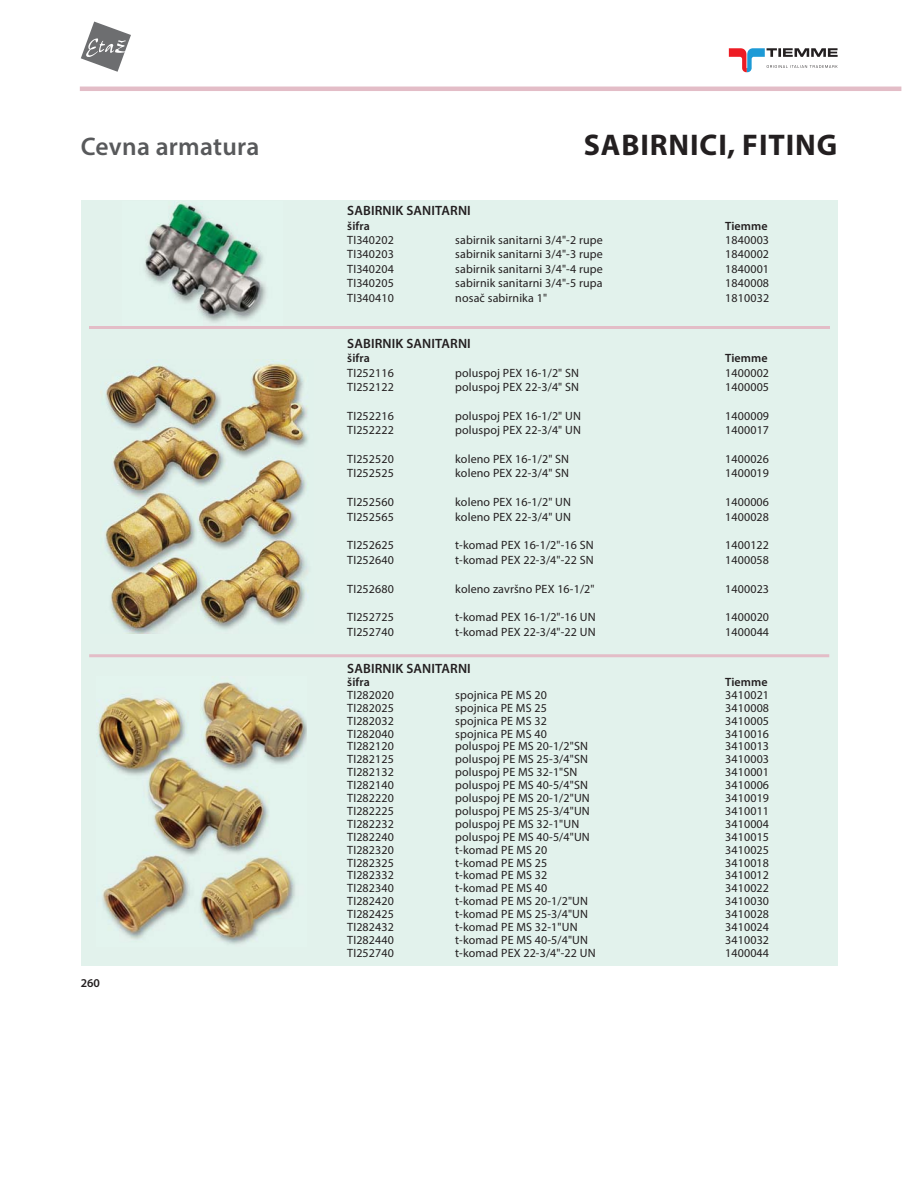
<style>
.page{position:relative;width:918px;height:1188px;background:#fff}
.page>*{position:absolute;margin:0;border:0;box-sizing:border-box;transform-origin:0 0}
.t1{font:700 30px "Myriad Pro";letter-spacing:.03em;color:#231f20}
.t2{font:600 25.5px "Myriad Pro";letter-spacing:.01em;color:#58595b}
.t3{font:600 13.5px "Myriad Pro";letter-spacing:.01em;color:#231f20}
.t4{font:12px "Myriad Pro";letter-spacing:.01em;color:#231f20}
.t5{font:600 12px "Myriad Pro";letter-spacing:.01em;color:#231f20}
</style>
<div class="page">
<hr style="left:80px;top:87px;width:821px;height:4px;background:#e3bdc7">
<svg style="left:81px;top:22px;width:50px;height:50px"></svg>
<div style="left:81px;top:200px;width:757px;height:765px;background:#e2f2ec"></div>
<svg style="left:729px;top:48px;width:109px;height:24px"></svg>
<hr style="left:89px;top:326px;width:740px;height:3px;background:#e3bdc7">
<hr style="left:89px;top:654px;width:740px;height:3px;background:#e3bdc7">
<img style="left:145px;top:203px;width:121px;height:120px">
<img style="left:105px;top:361px;width:203px;height:272px">
<img style="left:97px;top:682px;width:210px;height:262px">
<h2 class="t2" style="left:81px;top:137px;width:180px">Cevna armatura</h2>
<h1 class="t1" style="left:584px;top:127px;width:255px">SABIRNICI, FITING</h1>
<p class="t5" style="left:81px;top:978px;width:21px">260</p>
<p class="t3" style="left:347px;top:206px;width:125px">SABIRNIK SANITARNI</p>
<p class="t5" style="left:347px;top:221px;width:24px">šifra</p>
<p class="t5" style="left:725px;top:221px;width:44px">Tiemme</p>
<p class="t4" style="left:347px;top:235px;width:48px">TI340202</p>
<p class="t4" style="left:455px;top:235px;width:149px">sabirnik sanitarni 3/4"-2 rupe</p>
<p class="t4" style="left:725px;top:235px;width:45px">1840003</p>
<p class="t4" style="left:347px;top:250px;width:48px">TI340203</p>
<p class="t4" style="left:455px;top:250px;width:149px">sabirnik sanitarni 3/4"-3 rupe</p>
<p class="t4" style="left:725px;top:250px;width:45px">1840002</p>
<p class="t4" style="left:347px;top:264px;width:48px">TI340204</p>
<p class="t4" style="left:455px;top:264px;width:149px">sabirnik sanitarni 3/4"-4 rupe</p>
<p class="t4" style="left:725px;top:264px;width:45px">1840001</p>
<p class="t4" style="left:347px;top:279px;width:48px">TI340205</p>
<p class="t4" style="left:455px;top:279px;width:149px">sabirnik sanitarni 3/4"-5 rupa</p>
<p class="t4" style="left:725px;top:279px;width:45px">1840008</p>
<p class="t4" style="left:347px;top:293px;width:48px">TI340410</p>
<p class="t4" style="left:455px;top:293px;width:93px">nosač sabirnika 1"</p>
<p class="t4" style="left:725px;top:293px;width:45px">1810032</p>
<p class="t3" style="left:347px;top:338px;width:125px">SABIRNIK SANITARNI</p>
<p class="t5" style="left:347px;top:354px;width:24px">šifra</p>
<p class="t5" style="left:725px;top:354px;width:44px">Tiemme</p>
<p class="t4" style="left:347px;top:368px;width:48px">TI252116</p>
<p class="t4" style="left:455px;top:368px;width:125px">poluspoj PEX 16-1/2" SN</p>
<p class="t4" style="left:725px;top:368px;width:45px">1400002</p>
<p class="t4" style="left:347px;top:382px;width:48px">TI252122</p>
<p class="t4" style="left:455px;top:382px;width:125px">poluspoj PEX 22-3/4" SN</p>
<p class="t4" style="left:725px;top:382px;width:45px">1400005</p>
<p class="t4" style="left:347px;top:411px;width:48px">TI252216</p>
<p class="t4" style="left:455px;top:411px;width:127px">poluspoj PEX 16-1/2" UN</p>
<p class="t4" style="left:725px;top:411px;width:45px">1400009</p>
<p class="t4" style="left:347px;top:426px;width:48px">TI252222</p>
<p class="t4" style="left:455px;top:426px;width:127px">poluspoj PEX 22-3/4" UN</p>
<p class="t4" style="left:725px;top:426px;width:45px">1400017</p>
<p class="t4" style="left:347px;top:454px;width:48px">TI252520</p>
<p class="t4" style="left:455px;top:454px;width:115px">koleno PEX 16-1/2" SN</p>
<p class="t4" style="left:725px;top:454px;width:45px">1400026</p>
<p class="t4" style="left:347px;top:469px;width:48px">TI252525</p>
<p class="t4" style="left:455px;top:469px;width:115px">koleno PEX 22-3/4" SN</p>
<p class="t4" style="left:725px;top:469px;width:45px">1400019</p>
<p class="t4" style="left:347px;top:498px;width:48px">TI252560</p>
<p class="t4" style="left:455px;top:498px;width:117px">koleno PEX 16-1/2" UN</p>
<p class="t4" style="left:725px;top:498px;width:45px">1400006</p>
<p class="t4" style="left:347px;top:512px;width:48px">TI252565</p>
<p class="t4" style="left:455px;top:512px;width:117px">koleno PEX 22-3/4" UN</p>
<p class="t4" style="left:725px;top:512px;width:45px">1400028</p>
<p class="t4" style="left:347px;top:541px;width:48px">TI252625</p>
<p class="t4" style="left:455px;top:541px;width:140px">t-komad PEX 16-1/2"-16 SN</p>
<p class="t4" style="left:725px;top:541px;width:45px">1400122</p>
<p class="t4" style="left:347px;top:555px;width:48px">TI252640</p>
<p class="t4" style="left:455px;top:555px;width:140px">t-komad PEX 22-3/4"-22 SN</p>
<p class="t4" style="left:725px;top:555px;width:45px">1400058</p>
<p class="t4" style="left:347px;top:584px;width:48px">TI252680</p>
<p class="t4" style="left:455px;top:584px;width:141px">koleno završno PEX 16-1/2"</p>
<p class="t4" style="left:725px;top:584px;width:45px">1400023</p>
<p class="t4" style="left:347px;top:613px;width:48px">TI252725</p>
<p class="t4" style="left:455px;top:613px;width:142px">t-komad PEX 16-1/2"-16 UN</p>
<p class="t4" style="left:725px;top:613px;width:45px">1400020</p>
<p class="t4" style="left:347px;top:627px;width:48px">TI252740</p>
<p class="t4" style="left:455px;top:627px;width:142px">t-komad PEX 22-3/4"-22 UN</p>
<p class="t4" style="left:725px;top:627px;width:45px">1400044</p>
<p class="t3" style="left:347px;top:663px;width:125px">SABIRNIK SANITARNI</p>
<p class="t5" style="left:347px;top:677px;width:24px">šifra</p>
<p class="t5" style="left:725px;top:677px;width:44px">Tiemme</p>
<p class="t4" style="left:347px;top:690px;width:48px">TI282020</p>
<p class="t4" style="left:455px;top:690px;width:93px">spojnica PE MS 20</p>
<p class="t4" style="left:725px;top:690px;width:45px">3410021</p>
<p class="t4" style="left:347px;top:703px;width:48px">TI282025</p>
<p class="t4" style="left:455px;top:703px;width:93px">spojnica PE MS 25</p>
<p class="t4" style="left:725px;top:703px;width:45px">3410008</p>
<p class="t4" style="left:347px;top:716px;width:48px">TI282032</p>
<p class="t4" style="left:455px;top:716px;width:93px">spojnica PE MS 32</p>
<p class="t4" style="left:725px;top:716px;width:45px">3410005</p>
<p class="t4" style="left:347px;top:729px;width:48px">TI282040</p>
<p class="t4" style="left:455px;top:729px;width:93px">spojnica PE MS 40</p>
<p class="t4" style="left:725px;top:729px;width:45px">3410016</p>
<p class="t4" style="left:347px;top:742px;width:48px">TI282120</p>
<p class="t4" style="left:455px;top:742px;width:134px">poluspoj PE MS 20-1/2"SN</p>
<p class="t4" style="left:725px;top:742px;width:45px">3410013</p>
<p class="t4" style="left:347px;top:755px;width:48px">TI282125</p>
<p class="t4" style="left:455px;top:755px;width:134px">poluspoj PE MS 25-3/4"SN</p>
<p class="t4" style="left:725px;top:755px;width:45px">3410003</p>
<p class="t4" style="left:347px;top:768px;width:48px">TI282132</p>
<p class="t4" style="left:455px;top:768px;width:124px">poluspoj PE MS 32-1"SN</p>
<p class="t4" style="left:725px;top:768px;width:45px">3410001</p>
<p class="t4" style="left:347px;top:781px;width:48px">TI282140</p>
<p class="t4" style="left:455px;top:781px;width:134px">poluspoj PE MS 40-5/4"SN</p>
<p class="t4" style="left:725px;top:781px;width:45px">3410006</p>
<p class="t4" style="left:347px;top:793px;width:48px">TI282220</p>
<p class="t4" style="left:455px;top:793px;width:136px">poluspoj PE MS 20-1/2"UN</p>
<p class="t4" style="left:725px;top:793px;width:45px">3410019</p>
<p class="t4" style="left:347px;top:806px;width:48px">TI282225</p>
<p class="t4" style="left:455px;top:806px;width:136px">poluspoj PE MS 25-3/4"UN</p>
<p class="t4" style="left:725px;top:806px;width:45px">3410011</p>
<p class="t4" style="left:347px;top:819px;width:48px">TI282232</p>
<p class="t4" style="left:455px;top:819px;width:126px">poluspoj PE MS 32-1"UN</p>
<p class="t4" style="left:725px;top:819px;width:45px">3410004</p>
<p class="t4" style="left:347px;top:832px;width:48px">TI282240</p>
<p class="t4" style="left:455px;top:832px;width:136px">poluspoj PE MS 40-5/4"UN</p>
<p class="t4" style="left:725px;top:832px;width:45px">3410015</p>
<p class="t4" style="left:347px;top:845px;width:48px">TI282320</p>
<p class="t4" style="left:455px;top:845px;width:94px">t-komad PE MS 20</p>
<p class="t4" style="left:725px;top:845px;width:45px">3410025</p>
<p class="t4" style="left:347px;top:858px;width:48px">TI282325</p>
<p class="t4" style="left:455px;top:858px;width:94px">t-komad PE MS 25</p>
<p class="t4" style="left:725px;top:858px;width:45px">3410018</p>
<p class="t4" style="left:347px;top:871px;width:48px">TI282332</p>
<p class="t4" style="left:455px;top:871px;width:94px">t-komad PE MS 32</p>
<p class="t4" style="left:725px;top:871px;width:45px">3410012</p>
<p class="t4" style="left:347px;top:884px;width:48px">TI282340</p>
<p class="t4" style="left:455px;top:884px;width:94px">t-komad PE MS 40</p>
<p class="t4" style="left:725px;top:884px;width:45px">3410022</p>
<p class="t4" style="left:347px;top:897px;width:48px">TI282420</p>
<p class="t4" style="left:455px;top:897px;width:134px">t-komad PE MS 20-1/2"UN</p>
<p class="t4" style="left:725px;top:897px;width:45px">3410030</p>
<p class="t4" style="left:347px;top:910px;width:48px">TI282425</p>
<p class="t4" style="left:455px;top:910px;width:134px">t-komad PE MS 25-3/4"UN</p>
<p class="t4" style="left:725px;top:910px;width:45px">3410028</p>
<p class="t4" style="left:347px;top:922px;width:48px">TI282432</p>
<p class="t4" style="left:455px;top:922px;width:124px">t-komad PE MS 32-1"UN</p>
<p class="t4" style="left:725px;top:922px;width:45px">3410024</p>
<p class="t4" style="left:347px;top:935px;width:48px">TI282440</p>
<p class="t4" style="left:455px;top:935px;width:134px">t-komad PE MS 40-5/4"UN</p>
<p class="t4" style="left:725px;top:935px;width:45px">3410032</p>
<p class="t4" style="left:347px;top:948px;width:48px">TI252740</p>
<p class="t4" style="left:455px;top:948px;width:142px">t-komad PEX 22-3/4"-22 UN</p>
<p class="t4" style="left:725px;top:948px;width:45px">1400044</p>
</div>
